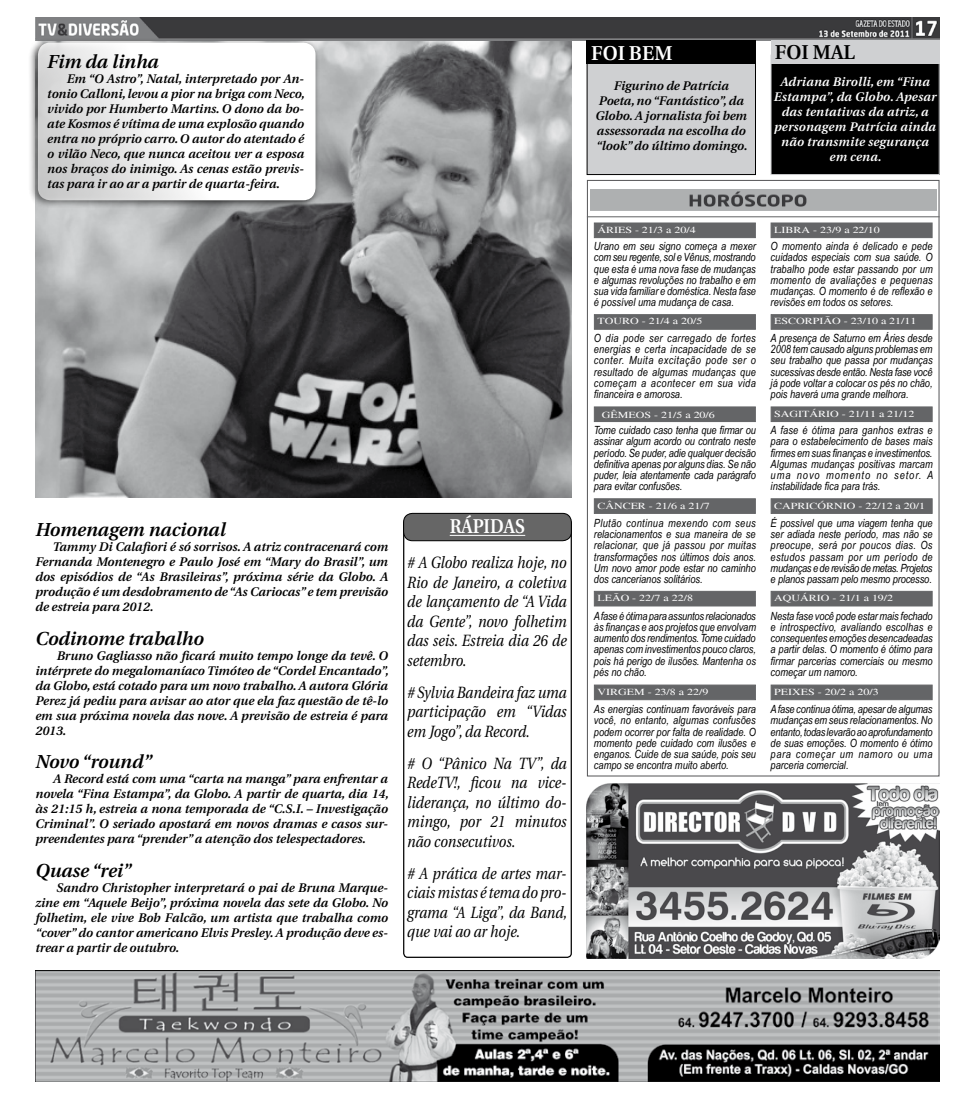
<style>
.page{position:relative;width:975px;height:1099px;background:#fff}
.page>*{position:absolute;margin:0;border:0;box-sizing:border-box;transform-origin:0 0}
.t1{font:600 20px "Utopia";color:#fff}
.t2{font:600 20px "Utopia";color:#000}
.t3{font:600 19.88px "Utopia";color:#fff;scale:.88 1}
.t4{font:italic 600 18.75px "Utopia";color:#000}
.t5{font:italic 16.25px/19.5px "Utopia";color:#000;text-align:justify;scale:.85 1}
.t6{font:italic 600 12.5px/15px "Utopia";color:#000;text-align:justify}
.t7{font:italic 600 12.5px/15px "Utopia";letter-spacing:.02em;color:#fff;text-align:center}
.t8{font:italic 11.25px/11.2px "Arial Narrow";color:#000;text-align:justify}
.t9{font:9.38px "Times";color:#fff;scale:1.27 1}
</style>
<div class="page">
<img style="left:35px;top:40px;width:537px;height:458px">
<img style="left:35px;top:970px;width:904px;height:111px">
<img style="left:35px;top:18px;width:904px;height:22px">
<img style="left:587px;top:783px;width:352px;height:175px">
<div style="left:587px;top:55px;width:168px;height:119px;background:#cfd0d2"></div>
<div style="left:586px;top:55px;width:169px;height:120px;border:1px solid #000"></div>
<div style="left:586px;top:40px;width:169px;height:24px;background:#000"></div>
<div style="left:771px;top:55px;width:168px;height:119px;background:#000"></div>
<div style="left:770px;top:55px;width:169px;height:120px;border:1px solid #cfd0d2"></div>
<div style="left:770px;top:40px;width:169px;height:24px;background:#cfd0d2"></div>
<hr style="left:587px;top:216px;width:352px;height:1px;background:#646567">
<img style="left:590px;top:189px;width:345px;height:21px">
<div style="left:593px;top:222px;width:162px;height:16px;background:#646567;border:1px solid #646567"></div>
<div style="left:594px;top:314px;width:161px;height:16px;background:#646567;border:1px solid #646567"></div>
<div style="left:593px;top:406px;width:162px;height:16px;background:#646567;border:1px solid #646567"></div>
<div style="left:593px;top:498px;width:162px;height:16px;background:#646567;border:1px solid #646567"></div>
<div style="left:593px;top:591px;width:162px;height:15px;background:#646567"></div>
<div style="left:594px;top:684px;width:161px;height:16px;background:#646567;border:1px solid #646567"></div>
<div style="left:770px;top:222px;width:162px;height:16px;background:#646567;border:1px solid #646567"></div>
<div style="left:770px;top:314px;width:162px;height:16px;background:#646567;border:1px solid #646567"></div>
<div style="left:770px;top:406px;width:162px;height:16px;background:#646567;border:1px solid #646567"></div>
<div style="left:770px;top:498px;width:162px;height:16px;background:#646567;border:1px solid #646567"></div>
<div style="left:770px;top:591px;width:162px;height:15px;background:#646567"></div>
<div style="left:770px;top:684px;width:162px;height:16px;background:#646567;border:1px solid #646567"></div>
<div style="left:28px;top:38px;width:297px;height:176px;background:#000;opacity:.75"></div>
<svg style="left:38px;top:43px;width:277px;height:157px"></svg>
<div style="left:403px;top:519px;width:169px;height:438px;border:1px solid #000;border-radius:4px"></div>
<div style="left:403px;top:513px;width:168px;height:27px;background:#666;border-radius:9px"></div>
<div style="left:403px;top:513px;width:169px;height:28px;border:1px solid #000;border-radius:9px"></div>
<hr style="left:449px;top:535px;width:76px;height:1px;background:#fff">
<h3 class="t4" style="left:47px;top:51px;width:113px">Fim da linha</h3>
<p class="t6" style="left:47px;top:71px;width:259px;text-indent:20px">Em “O Astro”, Natal, interpretado por An&shy;tonio Calloni, levou a pior na briga com Neco, vivido por Humberto Martins. O dono da bo&shy;ate Kosmos é vítima de uma explosão quando entra no próprio carro. O autor do atentado é o vilão Neco, que nunca aceitou ver a esposa nos braços do inimigo. As cenas estão previs&shy;tas para ir ao ar a partir de quarta-feira.</p>
<h3 class="t4" style="left:35px;top:519px;width:192px">Homenagem nacional</h3>
<p class="t6" style="left:35px;top:539px;width:354px;text-indent:17px">Tammy Di Calafiori é só sorrisos. A atriz contracenará com Fernanda Montenegro e Paulo José em “Mary do Brasil”, um dos episódios de “As Brasileiras”, próxima série da Globo. A produção é um desdobramento de “As Cariocas” e tem previsão de estreia para 2012.</p>
<h3 class="t4" style="left:35px;top:627px;width:170px">Codinome trabalho</h3>
<p class="t6" style="left:35px;top:648px;width:355px;text-indent:21px">Bruno Gagliasso não ficará muito tempo longe da tevê. O intérprete do megalomaníaco Timóteo de “Cordel Encantado”, da Globo, está cotado para um novo trabalho. A autora Glória Perez já pediu para avisar ao ator que ela faz questão de tê-lo em sua próxima novela das nove. A previsão de estreia é para 2013.</p>
<h3 class="t4" style="left:35px;top:751px;width:118px">Novo “round”</h3>
<p class="t6" style="left:35px;top:771px;width:355px;text-indent:18px">A Record está com uma “carta na manga” para enfrentar a novela “Fina Estampa”, da Globo. A partir de quarta, dia 14, às 21:15 h, estreia a nona temporada de “C.S.I. – Investigação Criminal”. O seriado apostará em novos dramas e casos sur&shy;preendentes para “prender” a atenção dos telespectadores.</p>
<h3 class="t4" style="left:35px;top:860px;width:98px">Quase “rei”</h3>
<p class="t6" style="left:35px;top:880px;width:354px;text-indent:21px">Sandro Christopher interpretará o pai de Bruna Marque&shy;zine em “Aquele Beijo”, próxima novela das sete da Globo. No folhetim, ele vive Bob Falcão, um artista que trabalha como “cover” do cantor americano Elvis Presley. A produção deve es&shy;trear a partir de outubro.</p>
<h2 class="t3" style="left:449px;top:515px;width:13px">RÁPI</h2>
<h2 class="t3" style="left:490px;top:515px;width:41px">DAS</h2>
<h3 class="t5" style="left:407px;top:553px;width:189px"># A Globo realiza hoje, no Rio de Janeiro, a coletiva de lançamento de “A Vida da Gente”, novo folhetim das seis. Estreia dia 26 de setembro.</h3>
<h3 class="t5" style="left:407px;top:682px;width:189px"># Sylvia Bandeira faz uma participação em “Vidas em Jogo”, da Record.</h3>
<h3 class="t5" style="left:407px;top:753px;width:189px"># O “Pânico Na TV”, da RedeTV!, ficou na vice&shy;liderança, no último do&shy;mingo, por 21 minutos não consecutivos.</h3>
<h3 class="t5" style="left:407px;top:863px;width:190px"># A prática de artes mar&shy;ciais mistas é tema do pro&shy;grama “A Liga”, da Band, que vai ao ar hoje.</h3>
<h1 class="t1" style="left:591px;top:42px;width:83px">FOI BEM</h1>
<h1 class="t2" style="left:774px;top:41px;width:82px">FO I MAL</h1>
<p class="t6" style="left:595px;top:78px;width:153px;text-align:center">Figurino de Patrícia<br>Poeta, no “Fantástico”, da<br>Globo. A jornalista foi bem assessorada na escolha do “look” do último domingo.</p>
<p class="t7" style="left:773px;top:74px;width:164px">Adriana Birolli, em “Fina<br>Estampa”, da Globo. Apesar das tentativas da atriz, a personagem Patrícia ainda não transmite segurança em cena.</p>
<p class="t9" style="left:597px;top:224px;width:79px">ÁRIES - 21/3 a 20/4</p>
<p class="t9" style="left:774px;top:224px;width:85px">LIBRA - 23/9 a 22/10</p>
<p class="t8" style="left:594px;top:240px;width:164px">Urano em seu signo começa a mexer com seu regente, sol e Vênus, mostrando que esta é uma nova fase de mudanças e algumas revoluções no trabalho e em sua vida familiar e doméstica. Nesta fase é possível uma mudança de casa.</p>
<p class="t8" style="left:770px;top:240px;width:164px">O momento ainda é delicado e pede cuidados especiais com sua saúde. O trabalho pode estar passando por um momento de avaliações e pequenas mudanças. O momento é de reflexão e revisões em todos os setores.</p>
<p class="t8" style="left:770px;top:332px;width:163px">A presença de Saturno em Áries desde 2008 tem causado alguns problemas em seu trabalho que passa por mudanças sucessivas desde então. Nesta fase você já pode voltar a colocar os pés no chão, pois haverá uma grande melhora.</p>
<p class="t8" style="left:770px;top:424px;width:164px">A fase é ótima para ganhos extras e para o estabelecimento de bases mais firmes em suas finanças e investimentos.<br>Algumas mudanças positivas marcam uma novo momento no setor. A instabilidade fica para trás.</p>
<p class="t8" style="left:770px;top:517px;width:163px">É possível que uma viagem tenha que ser adiada neste período, mas não se preocupe, será por poucos dias. Os estudos passam por um período de mudanças e de revisão de metas. Projetos e planos passam pelo mesmo processo.</p>
<p class="t8" style="left:770px;top:609px;width:164px">Nesta fase você pode estar mais fechado e introspectivo, avaliando escolhas e consequentes emoções desencadeadas a partir delas. O momento é ótimo para firmar parcerias comerciais ou mesmo começar um namoro.</p>
<p class="t8" style="left:770px;top:703px;width:163px">A fase continua ótima, apesar de algumas mudanças em seus relacionamentos. No entanto, todas levarão ao aprofundamento de suas emoções. O momento é ótimo para começar um namoro ou uma parceria comercial.</p>
<p class="t9" style="left:774px;top:316px;width:114px">ESCORPIÃO - 23/10 a 21/11</p>
<p class="t9" style="left:597px;top:316px;width:84px">TOURO - 21/4 a 20/5</p>
<p class="t8" style="left:594px;top:332px;width:164px">O dia pode ser carregado de fortes energias e certa incapacidade de se conter. Muita excitação pode ser o resultado de algumas mudanças que começam a acontecer em sua vida financeira e amorosa.</p>
<p class="t8" style="left:594px;top:424px;width:163px">Tome cuidado caso tenha que firmar ou assinar algum acordo ou contrato neste período. Se puder, adie qualquer decisão definitiva apenas por alguns dias. Se não puder, leia atentamente cada parágrafo para evitar confusões.</p>
<p class="t8" style="left:594px;top:517px;width:163px">Plutão continua mexendo com seus relacionamentos e sua maneira de se relacionar, que já passou por muitas transformações nos últimos dois anos.<br>Um novo amor pode estar no caminho dos cancerianos solitários.</p>
<p class="t8" style="left:594px;top:609px;width:164px">A fase é ótima para assuntos relacionados às finanças e aos projetos que envolvam aumento dos rendimentos. Tome cuidado apenas com investimentos pouco claros, pois há perigo de ilusões. Mantenha os pés no chão.</p>
<p class="t8" style="left:594px;top:703px;width:163px">As energias continuam favoráveis para você, no entanto, algumas confusões podem ocorrer por falta de realidade. O momento pede cuidado com ilusões e enganos. Cuide de sua saúde, pois seu campo se encontra muito aberto.</p>
<p class="t9" style="left:774px;top:408px;width:112px">SAGITÁRIO - 21/11 a 21/12</p>
<p class="t9" style="left:601px;top:409px;width:91px">GÊMEOS - 21/5 a 20/6</p>
<p class="t9" style="left:597px;top:500px;width:90px">CÂNCER - 21/6 a 21/7</p>
<p class="t9" style="left:774px;top:500px;width:120px">CAPRICÓRNIO - 22/12 a 20/1</p>
<p class="t9" style="left:774px;top:592px;width:95px">AQUÁRIO - 21/1 a 19/2</p>
<p class="t9" style="left:597px;top:592px;width:77px">LEÃO - 22/7 a 22/8</p>
<p class="t9" style="left:597px;top:686px;width:89px">VIRGEM - 23/8 a 22/9</p>
<p class="t9" style="left:774px;top:686px;width:84px">PEIXES - 20/2 a 20/3</p>
</div>
